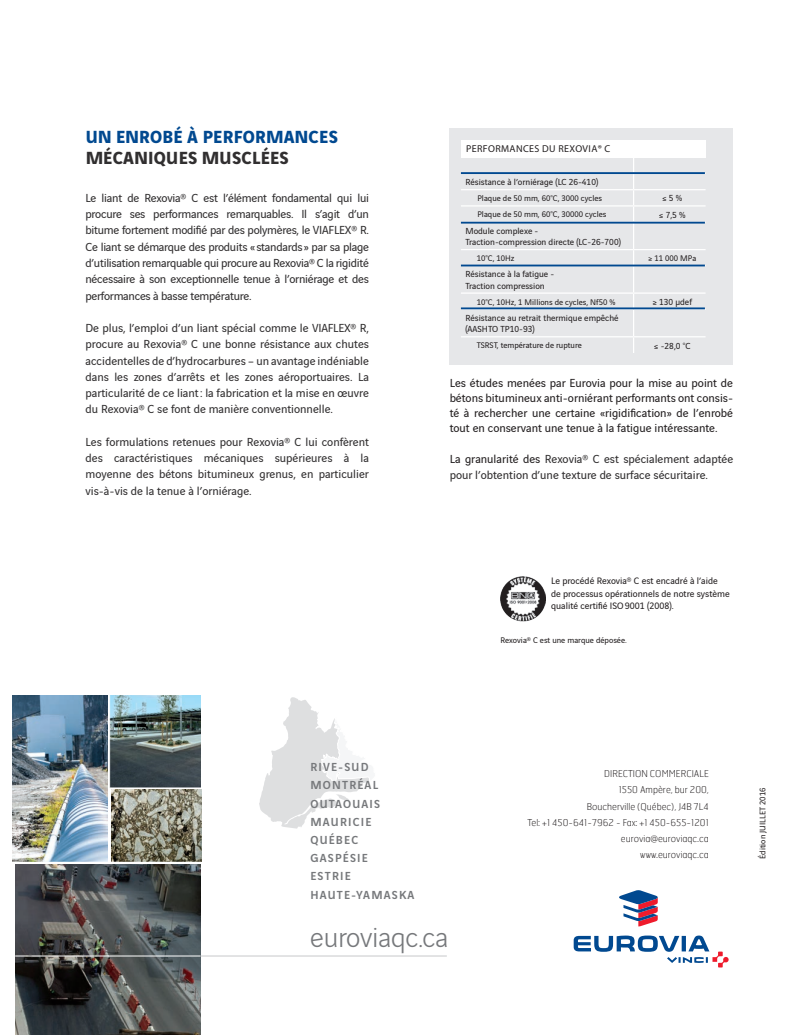
<style>
.page{position:relative;width:810px;height:1035px;background:#fff}
.page>*{position:absolute;margin:0;border:0;box-sizing:border-box;transform-origin:0 0}
.t1{font:300 29.88px "Vinci Sans";letter-spacing:-.01em;color:#76787b}
.t2{font:700 18.75px "Vinci Sans";letter-spacing:.015em;color:#014990}
.t3{font:700 18.75px "Vinci Sans";letter-spacing:.015em;color:#312f30}
.t4{font:12.5px/16.2px "Vinci Sans";color:#312f30;text-align:justify}
.t5{font:12.5px/15px "Vinci Sans";color:#231f20;text-align:justify}
.t6{font:500 12.5px/18.1px "Vinci Sans";letter-spacing:.095em;color:#76787b}
.t7{font:10px/12.5px "Vinci Sans";color:#231f20}
.t8{font:10px "Myriad Pro";letter-spacing:.04em;color:#231f20}
.t9{font:9.38px/11.2px "Vinci Sans";color:#231f20}
.t10{font:100 9.38px/16.2px "Hermes";color:#231f20;text-align:right}
.t11{font:8.75px "Vinci Sans";color:#231f20}
.s1{color:#231f20}
</style>
<div class="page">
<img style="left:13px;top:695px;width:94px;height:167px">
<img style="left:15px;top:864px;width:185px;height:171px">
<img style="left:111px;top:790px;width:91px;height:72px">
<img style="left:110px;top:695px;width:90px;height:93px">
<svg style="left:259px;top:697px;width:110px;height:132px"></svg>
<hr style="left:15px;top:956px;width:185px;height:1px;background:#fff">
<hr style="left:200px;top:956px;width:247px;height:1px;background:#c7c8ca">
<svg style="left:574px;top:890px;width:155px;height:77px"></svg>
<img style="left:500px;top:577px;width:45px;height:45px">
<div style="left:450px;top:129px;width:283px;height:236px;background:#e6e7e9"></div>
<div style="left:461px;top:140px;width:245px;height:17px;background:#fff"></div>
<hr style="left:634px;top:173px;width:72px;height:1px;background:#fff">
<hr style="left:461px;top:189px;width:173px;height:1px;background:#fff">
<hr style="left:634px;top:189px;width:72px;height:1px;background:#fff">
<hr style="left:461px;top:205px;width:173px;height:2px;background:#fff">
<hr style="left:634px;top:205px;width:72px;height:2px;background:#fff">
<hr style="left:634px;top:222px;width:72px;height:1px;background:#fff">
<hr style="left:461px;top:249px;width:173px;height:1px;background:#fff">
<hr style="left:634px;top:249px;width:72px;height:1px;background:#fff">
<hr style="left:634px;top:265px;width:72px;height:1px;background:#fff">
<hr style="left:461px;top:292px;width:173px;height:2px;background:#fff">
<hr style="left:634px;top:292px;width:72px;height:2px;background:#fff">
<hr style="left:461px;top:309px;width:173px;height:1px;background:#fff">
<hr style="left:634px;top:309px;width:72px;height:1px;background:#fff">
<hr style="left:461px;top:336px;width:173px;height:1px;background:#fff">
<hr style="left:634px;top:336px;width:72px;height:1px;background:#fff">
<svg style="left:633px;top:157px;width:1px;height:196px"></svg>
<hr style="left:461px;top:172px;width:244px;height:2px;background:#014990">
<hr style="left:461px;top:222px;width:244px;height:2px;background:#014990">
<hr style="left:461px;top:265px;width:244px;height:1px;background:#014990">
<hr style="left:461px;top:307px;width:244px;height:2px;background:#014990">
<h2 class="t2" style="left:86px;top:122px;width:253px">UN ENROBÉ À PERFORMANCES</h2>
<h2 class="t3" style="left:86px;top:143px;width:130px">MÉCANIQUES MUS</h2>
<h2 class="t3" style="left:242px;top:143px;width:48px">CLÉES</h2>
<p class="t4" style="left:85px;top:189px;width:285px">Le liant de Rexovia® C est l’élément fondamental qui lui procure ses performances remarquables. I l s’agit d’un bitume fortement modifié par des polymères, le VIAFLEX® R.<br>Ce liant se démarque des produits «standards» par sa plage d’utilisation remarquable qui procure au Rexovia® C la rigidité nécessaire à son exceptionnelle tenue à l’orniérage et des performances à basse température.</p>
<p class="t4" style="left:86px;top:319px;width:285px">De plus, l’emploi d’un liant spécial comme le VIAFLEX ® R, procure au Rexovia® C une bonne résistance aux chutes accidentelles de d’hydrocarbures – un avantage indéniable dans les zones d’arrêts et les zones aéroportuaires. La particularité de ce liant : la fabrication et la mise en œuvre du Rexovia® C se font de manière conventionnelle.</p>
<p class="t4" style="left:86px;top:432px;width:285px">Les formulations retenues pour Rexovia® C lui confèrent des caractéristiques mécaniques supérieures à la moyenne des bétons bitumineux grenus, en particulier vis-à-vis de la tenue à l’orniérage.</p>
<p class="t8" style="left:466px;top:143px;width:145px">PERFORMANCES DU REXOVIA® C</p>
<p class="t9" style="left:465px;top:176px;width:134px">Résistance à l’orniérage (LC 26-410)</p>
<p class="t11" style="left:477px;top:192px;width:126px">Plaque de 50 mm, 60°C, 3000 cycles</p>
<p class="t9" style="left:662px;top:192px;width:22px">≤ 5 %</p>
<p class="t11" style="left:477px;top:208px;width:130px">Plaque de 50 mm, 60°C, 30000 cycles</p>
<p class="t9" style="left:659px;top:208px;width:28px">≤ 7,5 %</p>
<p class="t9" style="left:465px;top:224px;width:157px">Module complexe -<br>Traction-compression directe (LC-26-700)</p>
<p class="t11" style="left:477px;top:252px;width:39px">10°C, 10Hz</p>
<p class="t11" style="left:648px;top:252px;width:50px">≥ 11 000 MPa</p>
<p class="t9" style="left:465px;top:268px;width:90px">Résistance à la fatigue -<br>Traction compression</p>
<p class="t11" style="left:477px;top:295px;width:140px">10°C, 10Hz, 1 Millions de cycles, Nf50 %</p>
<p class="t9" style="left:652px;top:295px;width:41px">≥ 130 µdef</p>
<p class="t9" style="left:465px;top:311px;width:155px">Résistance au retrait thermique empêché (AASHTO TP10-93)</p>
<p class="t11" style="left:477px;top:339px;width:107px">TSRST, température de rupture</p>
<p class="t9" style="left:654px;top:339px;width:38px">≤ -28,0 °C</p>
<p class="t5" style="left:450px;top:374px;width:285px">Les études menées par Eurovia pour la mise au point de bétons bitumineux anti-orniérant performants ont consis&shy;té à rechercher une certaine «rigidification» de l’enrobé tout en conservant une tenue à la fatigue intéressante.</p>
<p class="t4" style="left:450px;top:450px;width:285px"><span class="s1">La granularité des</span> Rexovia® C est spécialement adaptée pour l’obtention d’une texture de surface sécuritaire.</p>
<p class="t7" style="left:551px;top:574px;width:180px">Le procédé Rexovia® C est encadré à l’aide de processus opérationnels de notre système qualité certifié ISO 9001 (2008).</p>
<p class="t11" style="left:500px;top:633px;width:128px">Rexovia® C est une marque déposée.</p>
<p class="t6" style="left:310px;top:757px;width:71px">RIVE-SUD<br>MONTRÉAL<br>OUTAOUAIS<br>MAURICIE<br>QUÉBEC<br>GASPÉSIE<br>ESTRIE</p>
<p class="t6" style="left:310px;top:885px;width:105px">HAUTE-YAMASKA</p>
<h1 class="t1" style="left:310px;top:916px;width:140px">euroviaqc.ca</h1>
<p class="t10" style="left:527px;top:765px;width:183px">DIRECTION COMMERCIALE<br>1550 Ampère, bur 200,<br>Boucherville (Québec), J4B 7L4<br>Tel: +1 450-641-7962 - Fax: +1 450-655-1201 eurovia@euroviaqc.ca<br>www.euroviaqc.ca</p>
<p class="t11" style="left:756px;top:859px;width:73px;rotate:-90deg">Édition JUI LLET 2016</p>
</div>
